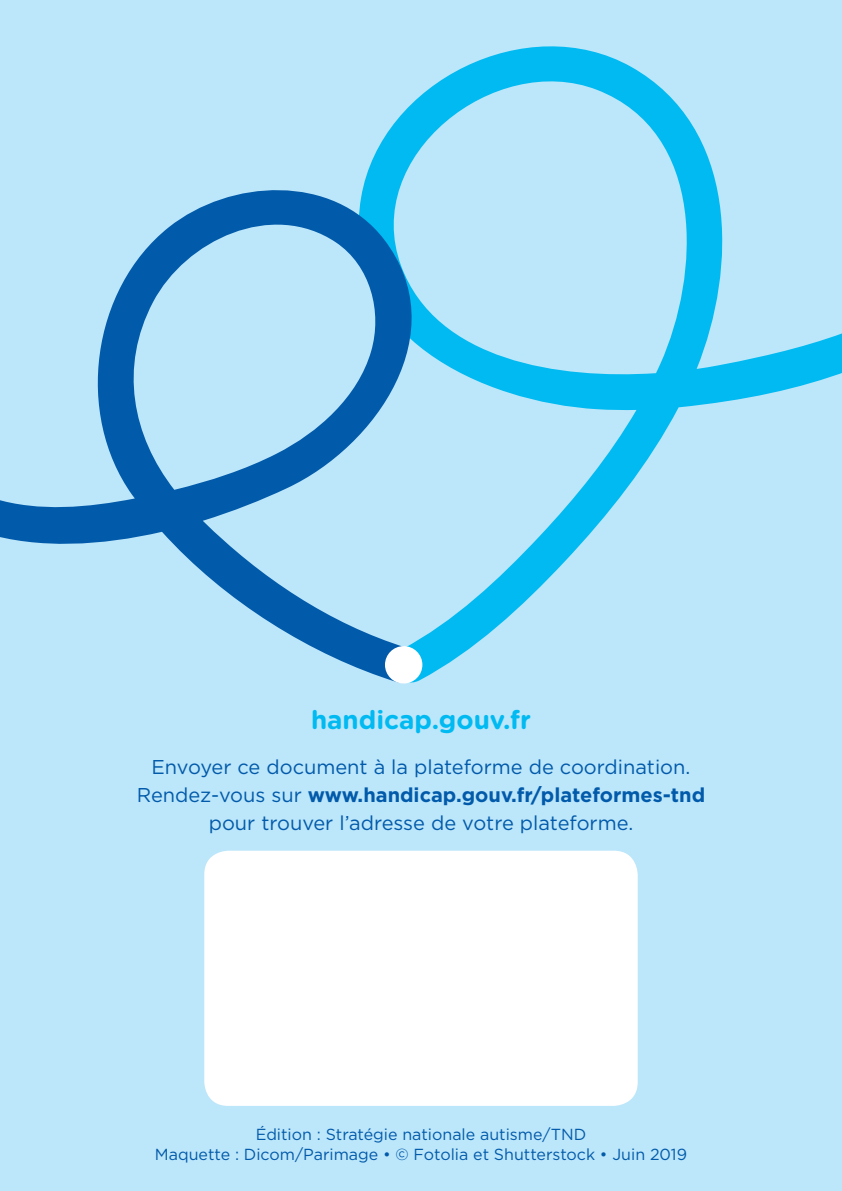
<style>
.page{position:relative;width:842px;height:1191px;background:#bce6fa}
.page>*{position:absolute;margin:0;border:0;box-sizing:border-box;transform-origin:0 0}
.t1{font:700 26px "Gotham Rounded";color:#00baf1}
.t2{font:20px/28px "Gotham";color:#015aaa;text-align:center}
.t3{font:16px/20px "Gotham";color:#015aaa;text-align:center}
.s1{font-weight:700}
</style>
<div class="page">
<svg style="left:367px;top:46px;width:475px;height:613px"></svg>
<svg style="left:0;top:173px;width:455px;height:511px"></svg>
<div style="left:385px;top:646px;width:37px;height:37px;background:#fff;border-radius:50%"></div>
<div style="left:204px;top:850px;width:434px;height:255px;background:#fff;border-radius:24px"></div>
<h1 class="t1" style="left:311px;top:700px;width:221px">handicap.gouv.fr</h1>
<p class="t2" style="left:137px;top:752px;width:570px">Envoyer ce document à la plateforme de coordination.<br>Rendez-vous sur <span class="s1">www.handicap.gouv.fr/plateformes-tnd </span>pour trouver l’adresse de votre plateforme.</p>
<p class="t3" style="left:155px;top:1123px;width:534px">Édition : Stratégie nationale autisme/TND<br>Maquette : Dicom/Parimage • © Fotolia et Shutterstock • Juin 2019</p>
</div>
